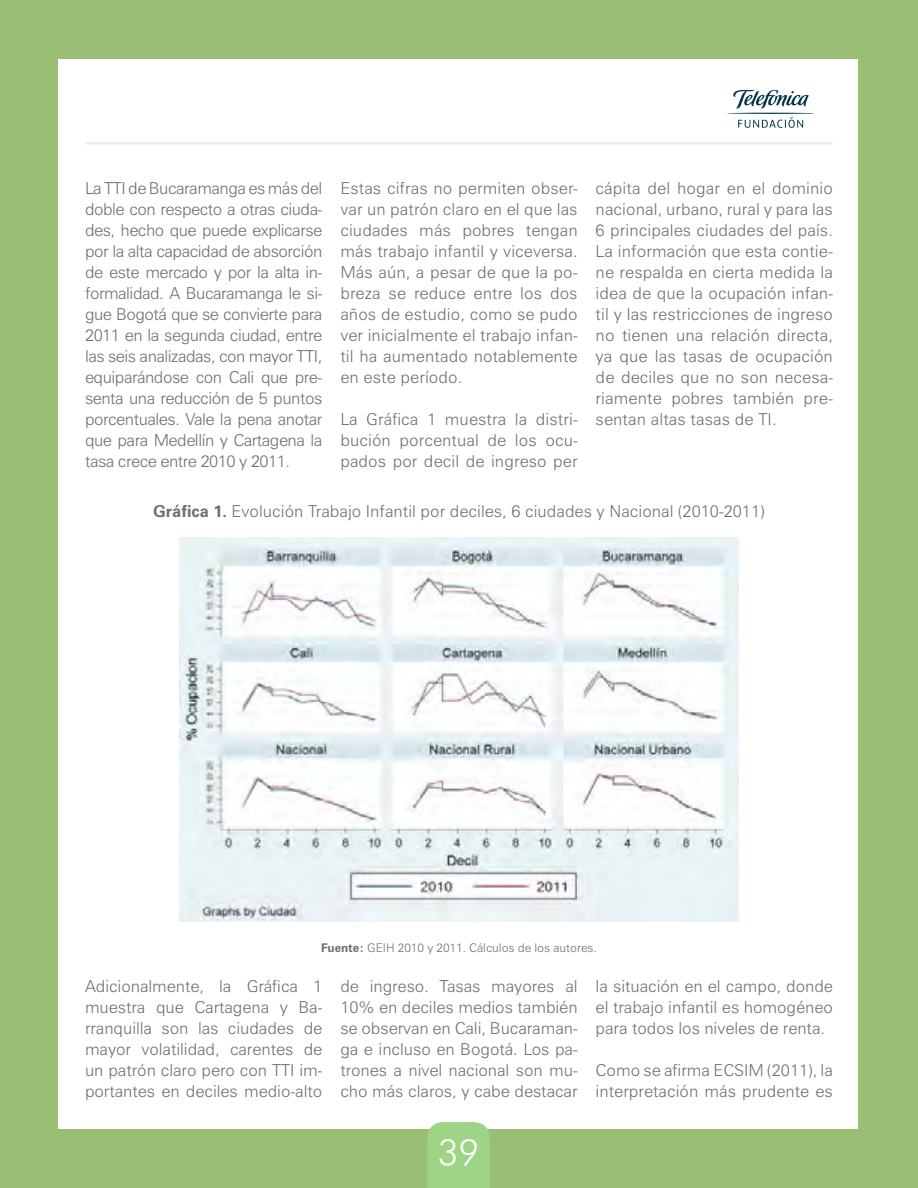
<style>
.page{position:relative;width:918px;height:1188px;background:#9bbe75}
.page>*{position:absolute;margin:0;border:0;box-sizing:border-box;transform-origin:0 0}
.t1{font:300 36px "Futura BT";color:#fff}
.t2{font:300 16.5px/21px "Zurich BT";color:#6d6e71;text-align:justify}
.t3{font:300 12px "Zurich BT";letter-spacing:-.005em;color:#6d6e71}
.s1{font-weight:700}
</style>
<div class="page">
<div style="left:58px;top:60px;width:800px;height:1069px;background:#fff"></div>
<div style="left:427px;top:1122px;width:63px;height:66px;background:#9dd485"></div>
<hr style="left:0;top:0;width:1px;height:1188px;background:#82ae53">
<svg style="left:727px;top:90px;width:88px;height:38px"></svg>
<hr style="left:85px;top:142px;width:748px;height:2px;background:#e9ebf0">
<img style="left:180px;top:537px;width:558px;height:385px">
<p class="t2" style="left:85px;top:178px;width:239px">La TTI de Bucaramanga es más del doble con respecto a otras ciuda&shy;des, hecho que puede explicarse por la alta capacidad de absorción de este mercado y por la alta in&shy;formalidad. A Bucaramanga le si&shy;gue Bogotá que se convierte para 2011 en la segunda ciudad, entre las seis analizadas, con mayor TTI, equiparándose con Cali que pre&shy;senta una reducción de 5 puntos porcentuales. Vale la pena anotar que para Medellín y Cartagena la tasa crece entre 2010 y 2011.</p>
<p class="t2" style="left:340px;top:178px;width:239px">Estas cifras no permiten obser&shy;var un patrón claro en el que las ciudades más pobres tengan más trabajo infantil y viceversa.<br>Más aún, a pesar de que la po&shy;breza se reduce entre los dos años de estudio, como se pudo ver inicialmente el trabajo infan&shy;til ha aumentado notablemente en este período.</p>
<p class="t2" style="left:340px;top:409px;width:239px">La Gráfica 1 muestra la distri&shy;bución porcentual de los ocu&shy;pados por decil de ingreso per</p>
<p class="t2" style="left:596px;top:178px;width:239px">cápita del hogar en el dominio nacional, urbano, rural y para las 6 principales ciudades del país.<br>La información que esta contie&shy;ne respalda en cierta medida la idea de que la ocupación infan&shy;til y las restricciones de ingreso no tienen una relación directa, ya que las tasas de ocupación de deciles que no son necesa&shy;riamente pobres también pre&shy;sentan altas tasas de TI.</p>
<p class="t2" style="left:153px;top:501px;width:613px"><span class="s1">Gráfica 1.</span> Evolución Trabajo Infantil por deciles, 6 ciudades y Nacional (2010-2011)</p>
<p class="t3" style="left:321px;top:941px;width:277px"><span class="s1">Fuente:</span> GEIH 2010 y 2011. Cálculos de los autores.</p>
<p class="t2" style="left:85px;top:976px;width:239px">Adicionalmente, la Gráfica 1 muestra que Cartagena y Ba&shy;rranquilla son las ciudades de mayor volatilidad, carentes de un patrón claro pero con TTI im&shy;portantes en deciles medio-alto</p>
<p class="t2" style="left:340px;top:976px;width:239px">de ingreso. Tasas mayores al 10% en deciles medios también se observan en Cali, Bucaraman&shy;ga e incluso en Bogotá. Los pa&shy;trones a nivel nacional son mu&shy;cho más claros, y cabe destacar</p>
<p class="t2" style="left:596px;top:976px;width:239px">la situación en el campo, donde el trabajo infantil es homogéneo para todos los niveles de renta.</p>
<p class="t2" style="left:596px;top:1060px;width:239px">Como se afirma ECSIM (2011), la interpretación más prudente es</p>
<h1 class="t1" style="left:438px;top:1130px;width:43px">39</h1>
</div>
